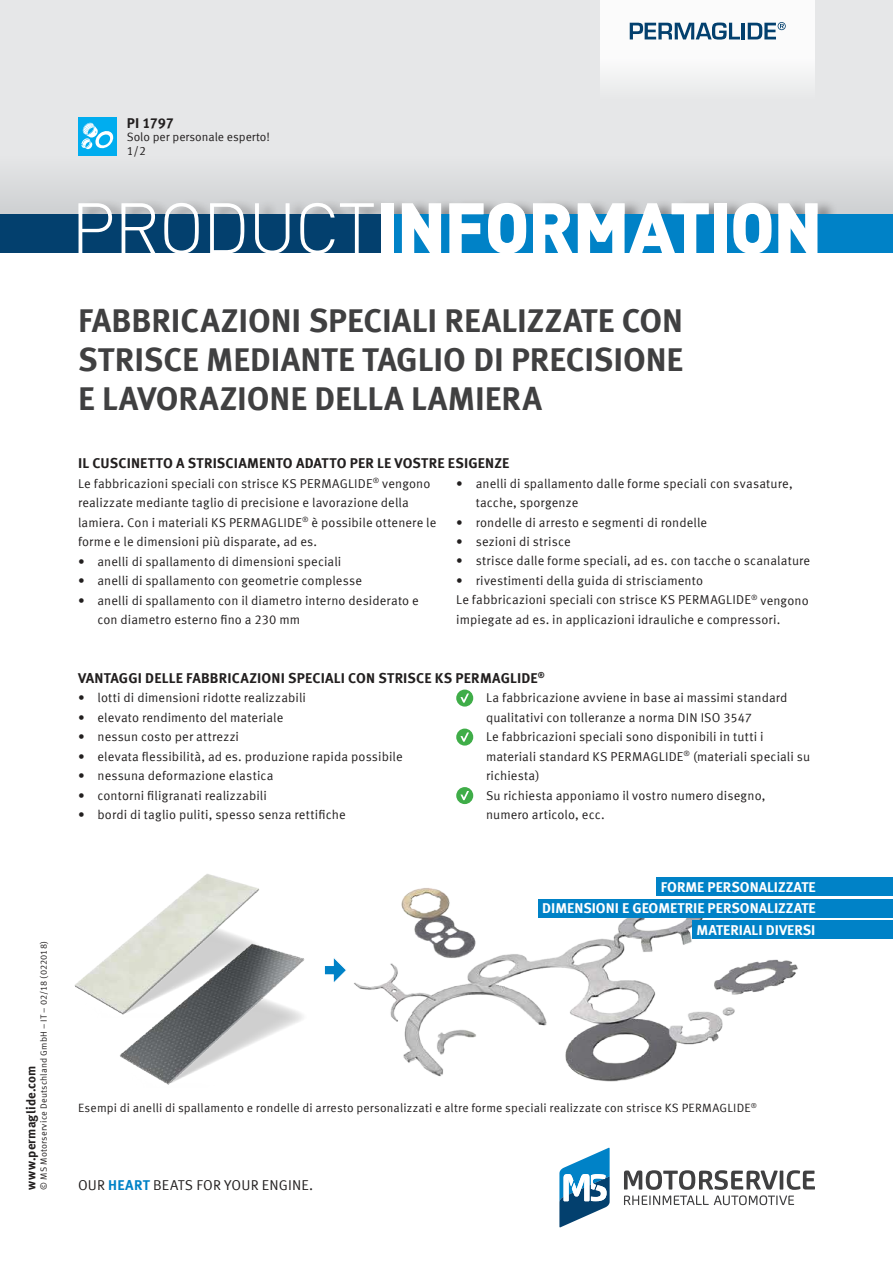
<style>
.page{position:relative;width:893px;height:1263px;background:#fff}
.page>*{position:absolute;margin:0;border:0;box-sizing:border-box;transform-origin:0 0}
.t1{font:900 70.5px "DIN Pro";letter-spacing:-.025em;color:#fff}
.t2{font:700 33px/39px "Meta Offc Pro";color:#404041;text-align:justify}
.t3{font:700 14.25px "Meta Offc Pro";letter-spacing:.01em;color:#221f1f}
.t4{font:700 14.25px "Meta Offc Pro";color:#fff}
.t5{font:14.25px "Meta Offc Pro Norm";letter-spacing:.01em;color:#221f1f}
.t6{font:12.75px/19.5px "Meta Offc Pro Norm";letter-spacing:.01em;color:#221f1f}
.t7{font:700 12.75px "Meta Offc Pro";letter-spacing:.01em;color:#221f1f}
.t8{font:12px "Meta Offc Pro Norm";letter-spacing:.01em;color:#221f1f}
.t9{font:9px "Meta Offc Pro Norm";letter-spacing:.02em;color:#221f1f}
.s1{font-weight:300}
.s2{font-family:"Meta Offc Pro";font-weight:700;color:#0082c7}
</style>
<div class="page">
<div style="left:0;top:0;width:893px;height:224px;background:#e6e7e8"></div>
<div style="left:0;top:156px;width:892px;height:58px;background:#dcdedf"></div>
<div style="left:80px;top:198px;width:757px;height:17px;background:#221f1f;opacity:.4"></div>
<div style="left:0;top:214px;width:893px;height:39px;background:#03406e"></div>
<div style="left:385px;top:214px;width:508px;height:39px;background:#0082c7"></div>
<svg style="left:624px;top:1170px;width:191px;height:35px"></svg>
<svg style="left:559px;top:1148px;width:51px;height:79px"></svg>
<div style="left:600px;top:0;width:215px;height:101px;background:linear-gradient(to right,#f6f6f6,#f5f6f6)"></div>
<svg style="left:630px;top:22px;width:110px;height:18px;background:#88a4b9"></svg>
<hr style="left:741px;top:23px;width:3px;height:16px;background:#03406e">
<svg style="left:748px;top:22px;width:38px;height:17px"></svg>
<div style="left:78px;top:117px;width:39px;height:39px;background:#00adef"></div>
<svg style="left:81px;top:122px;width:33px;height:28px"></svg>
<img style="left:74px;top:874px;width:186px;height:138px">
<img style="left:118px;top:937px;width:187px;height:148px">
<img style="left:354px;top:877px;width:462px;height:205px">
<svg style="left:324px;top:958px;width:22px;height:25px"></svg>
<div style="left:456px;top:689px;width:17px;height:17px;background:#3fad48;border-radius:50%"></div>
<svg style="left:460px;top:693px;width:9px;height:10px"></svg>
<div style="left:456px;top:728px;width:17px;height:17px;background:#3fad48;border-radius:50%"></div>
<svg style="left:460px;top:732px;width:9px;height:10px"></svg>
<div style="left:456px;top:787px;width:17px;height:17px;background:#3fad48;border-radius:50%"></div>
<svg style="left:460px;top:791px;width:9px;height:9px"></svg>
<div style="left:657px;top:877px;width:236px;height:19px;background:#0082c7"></div>
<div style="left:693px;top:921px;width:200px;height:18px;background:#0082c7"></div>
<div style="left:538px;top:899px;width:355px;height:18px;background:#0082c7"></div>
<p class="t9" style="left:40px;top:1189px;width:250px;rotate:-90deg">© MS Motorservice Deutschland GmbH – IT – 02/18 (022018)</p>
<p class="t7" style="left:26px;top:1189px;width:125px;rotate:-90deg">www.permaglide.com</p>
<p class="t3" style="left:127px;top:117px;width:49px">PI 1797</p>
<p class="t8" style="left:127px;top:132px;width:145px">Solo per personale esperto!</p>
<p class="t8" style="left:127px;top:146px;width:21px">1/2</p>
<h1 class="t1" style="left:71px;top:188px;width:753px"><span class="s1">PRODUCT</span>INFORMATION</h1>
<h2 class="t2" style="left:78px;top:303px;width:607px">FABBRICAZIONI SPECIALI REALIZZATE CON STRISCE MEDIANTE TAGLIO DI PRECISIONE E LAVORAZIONE DELLA LAMIERA</h2>
<p class="t3" style="left:78px;top:457px;width:433px">IL CUSCINETTO A STRISCIAMENTO ADATTO PER LE VOSTRE ESIGENZE</p>
<p class="t6" style="left:78px;top:474px;width:360px">Le fabbricazioni speciali con strisce KS PERMAGLIDE<sup>®</sup> vengono realizzate mediante taglio di precisione e lavorazione della lamiera. Con i materiali KS PERMAGLIDE<sup>®</sup> è possibile ottenere le forme e le dimensioni più disparate, ad es.</p>
<p class="t6" style="left:78px;top:552px;width:265px">• anelli di spallamento di dimensioni speciali</p>
<p class="t6" style="left:78px;top:572px;width:285px">• anelli di spallamento con geometrie complesse</p>
<p class="t6" style="left:97px;top:591px;width:323px;text-indent:-20px">• anelli di spallamento con il diametro interno desiderato e con diametro esterno fino a 230 mm</p>
<p class="t6" style="left:476px;top:474px;width:318px;text-indent:-19px">• anelli di spallamento dalle forme speciali con svasature, tacche, sporgenze</p>
<p class="t6" style="left:456px;top:513px;width:252px">• rondelle di arresto e segmenti di rondelle</p>
<p class="t6" style="left:456px;top:533px;width:116px">• sezioni di strisce</p>
<p class="t6" style="left:456px;top:552px;width:356px">• strisce dalle forme speciali, ad es. con tacche o scanalature</p>
<p class="t6" style="left:456px;top:572px;width:354px">• rivestimenti della guida di strisciamento<br>Le fabbricazioni speciali con strisce KS PERMAGLIDE<sup>®</sup> vengono impiegate ad es. in applicazioni idrauliche e compressori.</p>
<p class="t3" style="left:78px;top:672px;width:468px">VANTAGGI DELLE FABBRICAZIONI SPECIALI CON STRISCE KS PERMAGLIDE<sup>®</sup></p>
<p class="t6" style="left:78px;top:689px;width:230px">• lotti di dimensioni ridotte realizzabili</p>
<p class="t6" style="left:78px;top:708px;width:207px">• elevato rendimento del materiale</p>
<p class="t6" style="left:78px;top:728px;width:163px">• nessun costo per attrezzi</p>
<p class="t6" style="left:78px;top:747px;width:326px">• elevata flessibilità, ad es. produzione rapida possibile</p>
<p class="t6" style="left:78px;top:767px;width:197px">• nessuna deformazione elastica</p>
<p class="t6" style="left:78px;top:786px;width:190px">• contorni filigranati realizzabili</p>
<p class="t6" style="left:78px;top:806px;width:269px">• bordi di taglio puliti, spesso senza rettifiche</p>
<p class="t6" style="left:486px;top:689px;width:326px">La fabbricazione avviene in base ai massimi standard qualitativi con tolleranze a norma DIN ISO 3547<br>Le fabbricazioni speciali sono disponibili in tutti i materiali standard KS PERMAGLIDE<sup>®</sup> (materiali speciali su richiesta)<br>Su richiesta apponiamo il vostro numero disegno, numero articolo, ecc.</p>
<p class="t4" style="left:661px;top:881px;width:156px">FORME PERSONALIZZATE</p>
<p class="t4" style="left:696px;top:924px;width:120px">MATERIALI DIVERSI</p>
<p class="t4" style="left:542px;top:902px;width:275px">DIMENSIONI E GEOMETRIE PERSONALIZZATE</p>
<p class="t8" style="left:78px;top:1102px;width:680px">Esempi di anelli di spallamento e rondelle di arresto personalizzati e altre forme speciali realizzate con strisce KS PERMAGLIDE<sup>®</sup></p>
<p class="t5" style="left:78px;top:1178px;width:237px">OUR <span class="s2">HEART</span> BEATS FOR YOUR ENGINE.</p>
</div>
